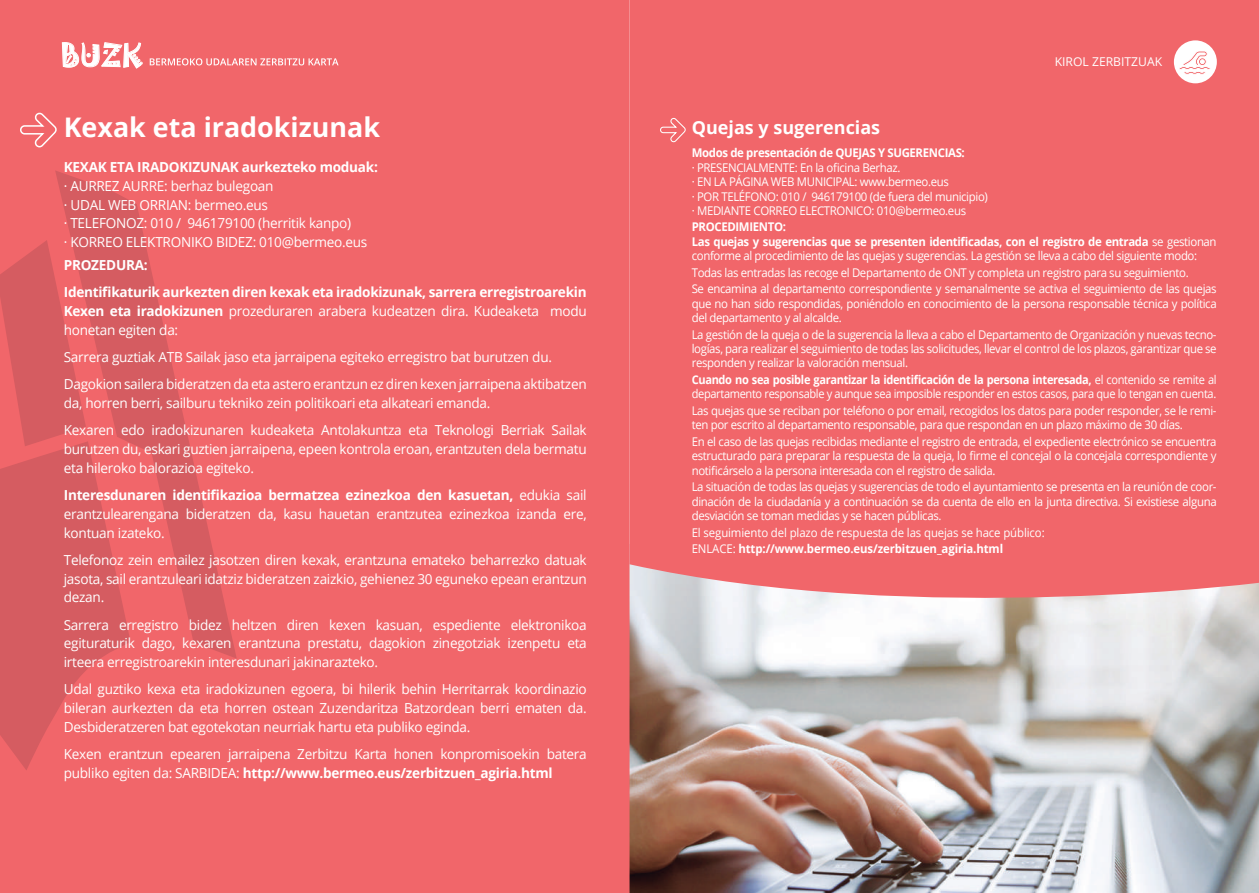
<style>
.page{position:relative;width:1259px;height:893px;background:#fff}
.page>*{position:absolute;margin:0;border:0;box-sizing:border-box;transform-origin:0 0}
.t1{font:28.65px "Jokerman";color:#fff}
.t2{font:700 27px "Open Sans";color:#fff}
.t3{font:700 18px "Open Sans";color:#fff}
.t4{font:13.8px/18.8px "Open Sans";letter-spacing:-.02em;color:#fff}
.t5{font:700 13.8px/27.3px "Open Sans";letter-spacing:-.02em;color:#fff}
.t6{font:12.15px "Open Sans";color:#fff}
.t7{font:12px/14.4px "Open Sans";letter-spacing:-.03em;color:#fff;scale:.95 1}
.t8{font:12px/14.4px "Open Sans";letter-spacing:-.03em;color:#fff;scale:.92 1}
.t9{font:12px/16.5px "Open Sans";letter-spacing:-.01em;color:#fff;scale:.95 1}
.t10{font:700 12px "Open Sans";letter-spacing:-.03em;color:#fff;scale:.95 1}
.s1{font-weight:700}
</style>
<div class="page">
<img style="left:629px;top:628px;width:630px;height:265px">
<div style="left:629px;top:0;width:630px;height:628px;background:#f1666a"></div>
<div style="left:0;top:0;width:629px;height:893px;background:#f1666a"></div>
<svg style="left:55px;top:171px;width:182px;height:487px"></svg>
<svg style="left:0;top:240px;width:131px;height:530px"></svg>
<svg style="left:20px;top:112px;width:37px;height:36px"></svg>
<svg style="left:62px;top:42px;width:81px;height:27px"></svg>
<svg style="left:150px;top:58px;width:188px;height:7px"></svg>
<svg style="left:659px;top:117px;width:27px;height:26px"></svg>
<div style="left:1174px;top:40px;width:42px;height:43px;background:#fff;border-radius:50%"></div>
<svg style="left:1178px;top:51px;width:32px;height:24px"></svg>
<h1 class="t1" style="left:60px;top:35px;width:83px">BUZK</h1>
<h2 class="t2" style="left:64px;top:108px;width:318px">Kexak eta iradokizunak</h2>
<p class="t5" style="left:64px;top:153px;width:316px">KEXAK ETA IRADOKIZUNAK aurkezteko moduak:</p>
<p class="t4" style="left:64px;top:176px;width:305px">· AURREZ AURRE: berhaz bulegoan<br>· UDAL WEB ORRIAN: bermeo.eus<br>· TELEFONOZ: 010 / 946179100 (herritik kanpo)<br>· KORREO ELEKTRONIKO BIDEZ: 010@bermeo.eus</p>
<p class="t5" style="left:64px;top:251px;width:524px">PROZEDURA:<br>Identifikaturik aurkezten diren kexak eta iradokizunak, sarrera erregistroarekin</p>
<p class="t4" style="left:64px;top:301px;width:524px"><span class="s1">Kexen eta iradokizunen</span> prozeduraren arabera kudeatzen dira. Kudeaketa modu honetan egiten da:</p>
<p class="t4" style="left:64px;top:343px;width:524px;line-height:27.3px">Sarrera guztiak ATB Sailak jaso eta jarraipena egiteko erregistro bat burutzen du.<br>Dagokion sailera bideratzen da eta astero erantzun ez diren kexen jarraipena aktibatzen</p>
<p class="t4" style="left:64px;top:389px;width:524px;line-height:27.3px">da, horren berri, sailburu tekniko zein politikoari eta alkateari emanda.<br>Kexaren edo iradokizunaren kudeaketa Antolakuntza eta Teknologi Berriak Sailak</p>
<p class="t4" style="left:64px;top:439px;width:524px">burutzen du, eskari guztien jarraipena, epeen kontrola eroan, erantzuten dela bermatu eta hileroko balorazioa egiteko.</p>
<p class="t4" style="left:64px;top:485px;width:524px;text-align:justify"><span class="s1">Interesdunaren identifikazioa bermatzea ezinezkoa den kasuetan,</span> edukia sail erantzulearengana bideratzen da, kasu hauetan erantzutea ezinezkoa izanda ere, kontuan izateko.</p>
<p class="t4" style="left:64px;top:550px;width:524px;text-align:justify">Telefonoz zein emailez jasotzen diren kexak, erantzuna emateko beharrezko datuak jasota, sail erantzuleari idatziz bideratzen zaizkio, gehienez 30 eguneko epean erantzun dezan.</p>
<p class="t4" style="left:64px;top:615px;width:524px;text-align:justify">Sarrera erregistro bidez heltzen diren kexen kasuan, espediente elektronikoa egituraturik dago, kexaren erantzuna prestatu, dagokion zinegotziak izenpetu eta irteera erregistroarekin interesdunari jakinarazteko.</p>
<p class="t4" style="left:64px;top:680px;width:524px;text-align:justify">Udal guztiko kexa eta iradokizunen egoera, bi hilerik behin Herritarrak koordinazio bileran aurkezten da eta horren ostean Zuzendaritza Batzordean berri ematen da.<br>Desbideratzeren bat egotekotan neurriak hartu eta publiko eginda.</p>
<p class="t4" style="left:64px;top:744px;width:524px">Kexen erantzun epearen jarraipena Zerbitzu Karta honen konpromisoekin batera publiko egiten da: SARBIDEA: <span class="s1">http://www.bermeo.eus/zerbitzuen_agiria.html</span></p>
<p class="t6" style="left:1054px;top:53px;width:109px">KIROL ZERBITZUAK</p>
<h3 class="t3" style="left:692px;top:115px;width:190px">Quejas y sugerencias</h3>
<p class="t10" style="left:692px;top:144px;width:289px">Modos de presentación de QUEJAS Y SUGERENCIAS:</p>
<p class="t7" style="left:692px;top:160px;width:313px">· PRESENCIALMENTE: En la oficina Berhaz.<br>· EN LA PÁGINA WEB MUNICIPAL: www.bermeo.eus<br>· POR TELÉFONO: 010 / 946179100 (de fuera del municipio) · MEDIANTE CORREO ELECTRONICO: 010@bermeo.eus</p>
<p class="t7" style="left:692px;top:220px;width:554px"><span class="s1">PROCEDIMIENTO:<br>Las quejas y sugerencias que se presenten identificadas, con el registro de entrada</span> se gestionan conforme al procedimiento de las quejas y sugerencias. La gestión se lleva a cabo del siguiente modo:</p>
<p class="t7" style="left:692px;top:264px;width:554px;line-height:16.5px">Todas las entradas las recoge el Departamento de ONT y completa un registro para su seguimiento.<br>Se encamina al departamento correspondiente y semanalmente se activa el seguimiento de las quejas</p>
<p class="t7" style="left:692px;top:296px;width:554px">que no han sido respondidas, poniéndolo en conocimiento de la persona responsable técnica y política del departamento y al alcalde.</p>
<p class="t7" style="left:692px;top:327px;width:554px;text-align:justify">La gestión de la queja o de la sugerencia la lleva a cabo el Departamento de Organización y nuevas tecno&shy;logías, para realizar el seguimiento de todas las solicitudes, llevar el control de los plazos, garantizar que se responden y realizar la valoración mensual.</p>
<p class="t8" style="left:692px;top:372px;width:572px"><span class="s1">Cuando no sea posible garantizar la identificación de la persona interesada,</span> el contenido se remite al departamento responsable y aunque sea imposible responder en estos casos, para que lo tengan en cuenta.</p>
<p class="t7" style="left:692px;top:403px;width:554px">Las quejas que se reciban por teléfono o por email, recogidos los datos para poder responder, se le remi&shy;ten por escrito al departamento responsable, para que respondan en un plazo máximo de 30 días.</p>
<p class="t7" style="left:692px;top:434px;width:554px;text-align:justify">En el caso de las quejas recibidas mediante el registro de entrada, el expediente electrónico se encuentra estructurado para preparar la respuesta de la queja, lo firme el concejal o la concejala correspondiente y notificárselo a la persona interesada con el registro de salida.</p>
<p class="t7" style="left:692px;top:479px;width:554px;text-align:justify">La situación de todas las quejas y sugerencias de todo el ayuntamiento se presenta en la reunión de coor&shy;dinación de la ciudadanía y a continuación se da cuenta de ello en la junta directiva. Si existiese alguna desviación se toman medidas y se hacen públicas.</p>
<p class="t9" style="left:692px;top:524px;width:373px">El seguimiento del plazo de respuesta de las quejas se hace público:<br>ENLACE: <span class="s1">http://www.bermeo.eus/zerbitzuen_agiria.html</span></p>
</div>
